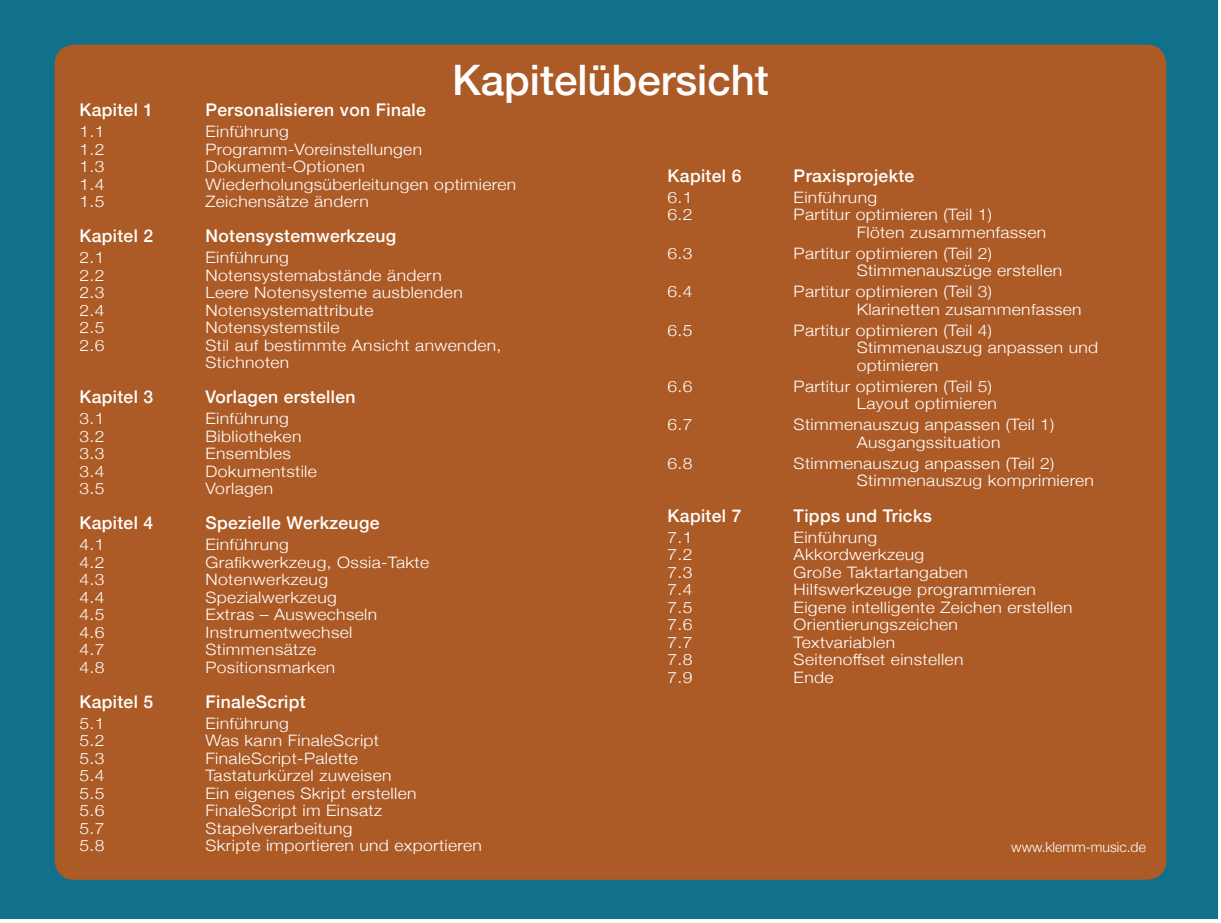
<style>
.page{position:relative;width:1221px;height:923px;background:#fff}
.page>*{position:absolute;margin:0;border:0;box-sizing:border-box;transform-origin:0 0}
.t1{font:500 42px "Helvetica Neue";color:#fff}
.t2{font:500 17.5px "Helvetica Neue";letter-spacing:.02em;color:#fff}
.t3{font:300 15.75px/17.5px "Helvetica Neue";letter-spacing:.02em;color:#fff;scale:1.11 1}
.t4{font:300 14px "Helvetica Neue";color:#fff}
</style>
<div class="page">
<div style="left:0;top:0;width:1217px;height:918px;background:#12718a"></div>
<div style="left:55px;top:45px;width:1111px;height:835px;background:#ac5a26;border-radius:20px"></div>
<h1 class="t1" style="left:452px;top:46px;width:318px">Kapitelübersicht</h1>
<p class="t2" style="left:79px;top:96px;width:75px">Kapitel 1</p>
<p class="t2" style="left:205px;top:96px;width:222px">Personalisieren von Finale</p>
<p class="t3" style="left:79px;top:122px;width:24px">1.1</p>
<p class="t3" style="left:205px;top:122px;width:77px">Einführung</p>
<p class="t3" style="left:79px;top:139px;width:24px">1.2</p>
<p class="t3" style="left:205px;top:139px;width:197px">Programm-Voreinstellungen</p>
<p class="t3" style="left:79px;top:157px;width:24px">1.3</p>
<p class="t3" style="left:205px;top:157px;width:145px">Dokument-Optionen</p>
<p class="t3" style="left:79px;top:174px;width:24px">1.4</p>
<p class="t3" style="left:205px;top:174px;width:281px">Wiederholungsüberleitungen optimieren</p>
<p class="t3" style="left:79px;top:192px;width:24px">1.5</p>
<p class="t3" style="left:205px;top:192px;width:149px">Zeichensätze ändern</p>
<p class="t2" style="left:79px;top:222px;width:75px">Kapitel 2</p>
<p class="t2" style="left:205px;top:222px;width:192px">Notensystemwerkzeug</p>
<p class="t3" style="left:79px;top:248px;width:24px">2.1</p>
<p class="t3" style="left:205px;top:248px;width:77px">Einführung</p>
<p class="t3" style="left:79px;top:265px;width:24px">2.2</p>
<p class="t3" style="left:205px;top:265px;width:214px">Notensystemabstände ändern</p>
<p class="t3" style="left:79px;top:283px;width:24px">2.3</p>
<p class="t3" style="left:205px;top:283px;width:233px">Leere Notensysteme ausblenden</p>
<p class="t3" style="left:79px;top:300px;width:24px">2.4</p>
<p class="t3" style="left:205px;top:300px;width:153px">Notensystemattribute</p>
<p class="t3" style="left:79px;top:318px;width:24px">2.5</p>
<p class="t3" style="left:205px;top:318px;width:122px">Notensystemstile</p>
<p class="t3" style="left:79px;top:335px;width:24px">2.6</p>
<p class="t3" style="left:205px;top:335px;width:268px">Stil auf bestimmte Ansicht anwenden,<br>Stichnoten</p>
<p class="t2" style="left:79px;top:383px;width:75px">Kapitel 3</p>
<p class="t2" style="left:205px;top:383px;width:151px">Vorlagen erstellen</p>
<p class="t3" style="left:79px;top:409px;width:24px">3.1</p>
<p class="t3" style="left:205px;top:409px;width:77px">Einführung</p>
<p class="t3" style="left:79px;top:426px;width:24px">3.2</p>
<p class="t3" style="left:205px;top:426px;width:88px">Bibliotheken</p>
<p class="t3" style="left:79px;top:444px;width:24px">3.3</p>
<p class="t3" style="left:205px;top:444px;width:78px">Ensembles</p>
<p class="t3" style="left:79px;top:461px;width:24px">3.4</p>
<p class="t3" style="left:205px;top:461px;width:102px">Dokumentstile</p>
<p class="t3" style="left:79px;top:479px;width:24px">3.5</p>
<p class="t3" style="left:205px;top:479px;width:62px">Vorlagen</p>
<p class="t2" style="left:79px;top:509px;width:75px">Kapitel 4</p>
<p class="t2" style="left:205px;top:509px;width:175px">Spezielle Werkzeuge</p>
<p class="t3" style="left:79px;top:535px;width:24px">4.1</p>
<p class="t3" style="left:205px;top:535px;width:77px">Einführung</p>
<p class="t3" style="left:79px;top:552px;width:24px">4.2</p>
<p class="t3" style="left:205px;top:552px;width:203px">Grafikwerkzeug, Ossia-Takte</p>
<p class="t3" style="left:79px;top:570px;width:24px">4.3</p>
<p class="t3" style="left:205px;top:570px;width:112px">Notenwerkzeug</p>
<p class="t3" style="left:79px;top:587px;width:24px">4.4</p>
<p class="t3" style="left:205px;top:587px;width:120px">Spezialwerkzeug</p>
<p class="t3" style="left:79px;top:605px;width:24px">4.5</p>
<p class="t3" style="left:205px;top:605px;width:156px">Extras – Auswechseln</p>
<p class="t3" style="left:79px;top:622px;width:24px">4.6</p>
<p class="t3" style="left:205px;top:622px;width:134px">Instrumentwechsel</p>
<p class="t3" style="left:79px;top:640px;width:24px">4.7</p>
<p class="t3" style="left:205px;top:640px;width:101px">Stimmensätze</p>
<p class="t3" style="left:79px;top:657px;width:24px">4.8</p>
<p class="t3" style="left:205px;top:657px;width:118px">Positionsmarken</p>
<p class="t2" style="left:79px;top:687px;width:75px">Kapitel 5</p>
<p class="t2" style="left:205px;top:687px;width:102px">FinaleScript</p>
<p class="t3" style="left:79px;top:713px;width:24px">5.1</p>
<p class="t3" style="left:205px;top:713px;width:77px">Einführung</p>
<p class="t3" style="left:79px;top:731px;width:24px">5.2</p>
<p class="t3" style="left:205px;top:731px;width:158px">Was kann FinaleScript</p>
<p class="t3" style="left:79px;top:748px;width:24px">5.3</p>
<p class="t3" style="left:205px;top:748px;width:139px">FinaleScript-Palette</p>
<p class="t3" style="left:79px;top:766px;width:24px">5.4</p>
<p class="t3" style="left:205px;top:766px;width:169px">Tastaturkürzel zuweisen</p>
<p class="t3" style="left:79px;top:783px;width:24px">5.5</p>
<p class="t3" style="left:205px;top:783px;width:192px">Ein eigenes Skript erstellen</p>
<p class="t3" style="left:79px;top:801px;width:24px">5.6</p>
<p class="t3" style="left:205px;top:801px;width:161px">FinaleScript im Einsatz</p>
<p class="t3" style="left:79px;top:818px;width:24px">5.7</p>
<p class="t3" style="left:205px;top:818px;width:134px">Stapelverarbeitung</p>
<p class="t3" style="left:79px;top:836px;width:24px">5.8</p>
<p class="t3" style="left:205px;top:836px;width:251px">Skripte importieren und exportieren</p>
<p class="t2" style="left:667px;top:162px;width:75px">Kapitel 6</p>
<p class="t2" style="left:793px;top:162px;width:122px">Praxisprojekte</p>
<p class="t3" style="left:667px;top:188px;width:24px">6.1</p>
<p class="t3" style="left:793px;top:188px;width:77px">Einführung</p>
<p class="t3" style="left:667px;top:205px;width:24px">6.2</p>
<p class="t3" style="left:856px;top:205px;width:172px;text-indent:-63px">Partitur optimieren (Teil 1)<br>Flöten zusammenfassen</p>
<p class="t3" style="left:667px;top:244px;width:24px">6.3</p>
<p class="t3" style="left:856px;top:244px;width:187px;text-indent:-63px">Partitur optimieren (Teil 2)<br>Stimmenauszüge erstellen</p>
<p class="t3" style="left:667px;top:282px;width:24px">6.4</p>
<p class="t3" style="left:856px;top:282px;width:204px;text-indent:-63px">Partitur optimieren (Teil 3)<br>Klarinetten zusammenfassen</p>
<p class="t3" style="left:667px;top:321px;width:24px">6.5</p>
<p class="t3" style="left:856px;top:321px;width:219px;text-indent:-63px">Partitur optimieren (Teil 4)<br>Stimmenauszug anpassen und optimieren</p>
<p class="t3" style="left:667px;top:377px;width:24px">6.6</p>
<p class="t3" style="left:793px;top:377px;width:184px;text-align:right">Partitur optimieren (Teil 5)<br>Layout optimieren</p>
<p class="t3" style="left:667px;top:415px;width:24px">6.7</p>
<p class="t3" style="left:793px;top:415px;width:236px;text-align:center">Stimmenauszug anpassen (Teil 1)<br>Ausgangssituation</p>
<p class="t3" style="left:667px;top:454px;width:24px">6.8</p>
<p class="t3" style="left:856px;top:454px;width:215px;text-indent:-63px">Stimmenauszug anpassen (Teil 2)<br>Stimmenauszug komprimieren</p>
<p class="t2" style="left:667px;top:501px;width:75px">Kapitel 7</p>
<p class="t2" style="left:793px;top:501px;width:140px">Tipps und Tricks</p>
<p class="t3" style="left:667px;top:527px;width:24px">7.1</p>
<p class="t3" style="left:793px;top:527px;width:77px">Einführung</p>
<p class="t3" style="left:667px;top:545px;width:24px">7.2</p>
<p class="t3" style="left:793px;top:545px;width:119px">Akkordwerkzeug</p>
<p class="t3" style="left:667px;top:562px;width:24px">7.3</p>
<p class="t3" style="left:793px;top:562px;width:159px">Große Taktartangaben</p>
<p class="t3" style="left:667px;top:580px;width:24px">7.4</p>
<p class="t3" style="left:793px;top:580px;width:220px">Hilfswerkzeuge programmieren</p>
<p class="t3" style="left:667px;top:597px;width:24px">7.5</p>
<p class="t3" style="left:793px;top:597px;width:253px">Eigene intelligente Zeichen erstellen</p>
<p class="t3" style="left:667px;top:615px;width:24px">7.6</p>
<p class="t3" style="left:793px;top:615px;width:149px">Orientierungszeichen</p>
<p class="t3" style="left:667px;top:632px;width:24px">7.7</p>
<p class="t3" style="left:793px;top:632px;width:93px">Textvariablen</p>
<p class="t3" style="left:667px;top:650px;width:24px">7.8</p>
<p class="t3" style="left:793px;top:650px;width:154px">Seitenoffset einstellen</p>
<p class="t3" style="left:667px;top:667px;width:24px">7.9</p>
<p class="t3" style="left:793px;top:667px;width:37px">Ende</p>
<p class="t4" style="left:1011px;top:836px;width:136px">www.klemm-music.de</p>
</div>
